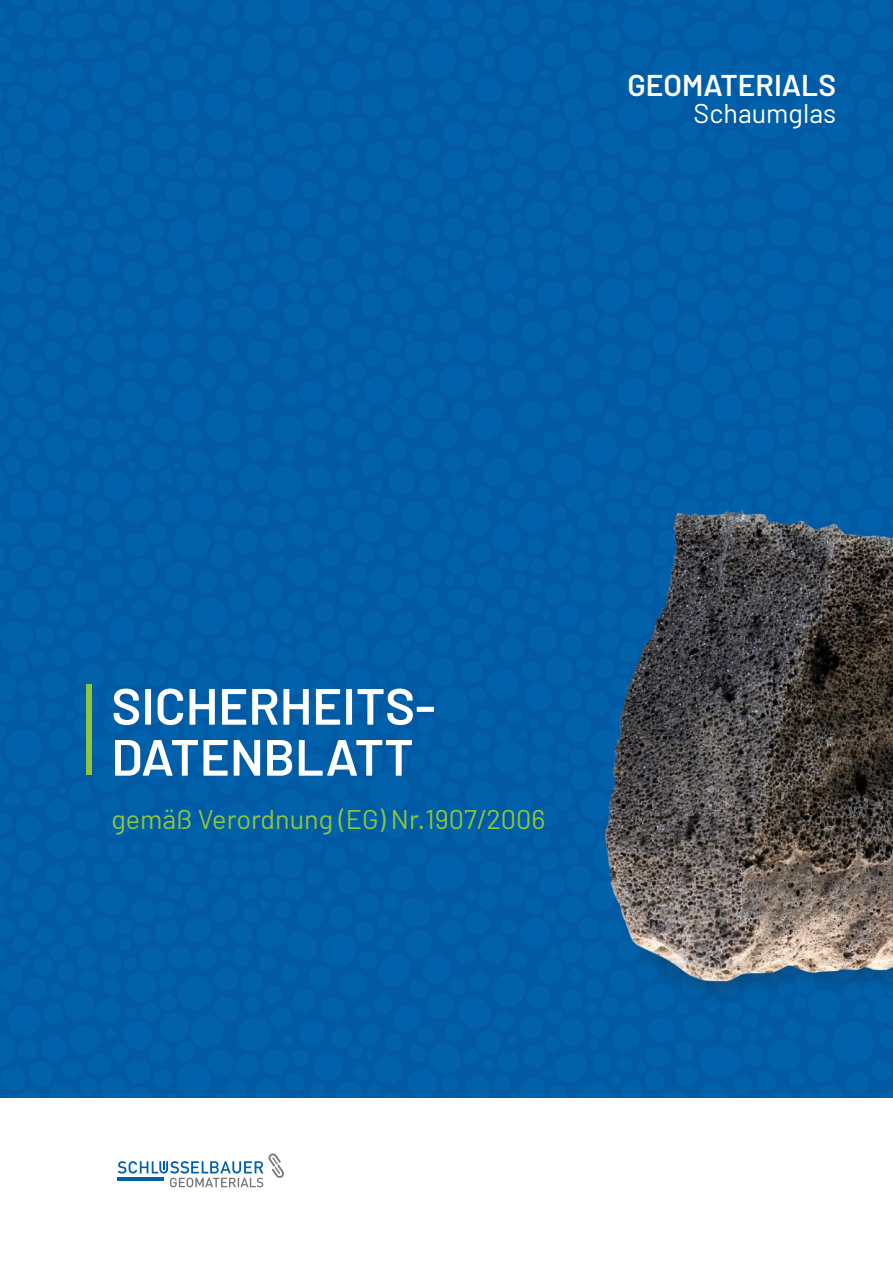
<style>
.page{position:relative;width:893px;height:1263px;background:#fff}
.page>*{position:absolute;margin:0;border:0;box-sizing:border-box;transform-origin:0 0}
.t1{font:600 51px/51px "Barlow";color:#fff}
.t2{font:600 30px "Barlow";color:#fff}
.t3{font:27px "Barlow";color:#8bc63e}
.t4{font:27px "Barlow";color:#fff}
</style>
<div class="page">
<div style="left:0;top:0;width:893px;height:1098px;background:#0160a8"></div>
<div style="left:625px;top:851px;width:268px;height:156px;background:#231f20;opacity:.3"></div>
<svg style="left:634px;top:857px;width:259px;height:122px;background:#857f7b"></svg>
<svg style="left:118px;top:1153px;width:166px;height:34px"></svg>
<hr style="left:117px;top:1178px;width:47px;height:3px;background:#0161aa">
<img style="left:605px;top:511px;width:135px;height:370px">
<div style="left:86px;top:684px;width:5px;height:91px;background:#8bc63e"></div>
<p class="t2" style="left:627px;top:67px;width:210px">GEOMATERIALS</p>
<p class="t4" style="left:694px;top:97px;width:144px">Schaumglas</p>
<h1 class="t1" style="left:111px;top:680px;width:326px">SICHERHEITS-<br>DATENBLATT</h1>
<p class="t3" style="left:111px;top:803px;width:435px">gemäß Verordnung (EG) Nr.1907/2006</p>
</div>
